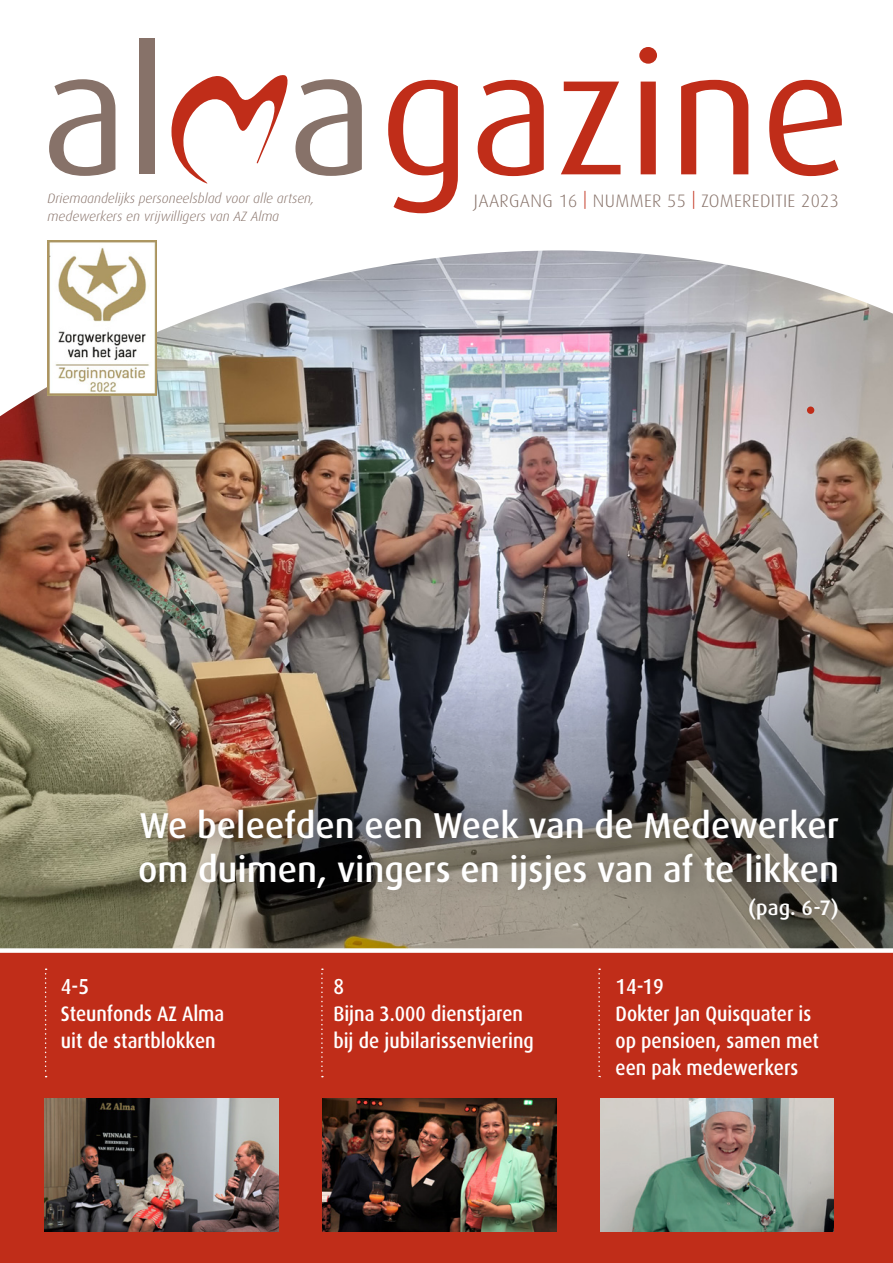
<style>
.page{position:relative;width:893px;height:1263px;background:#fff}
.page>*{position:absolute;margin:0;border:0;box-sizing:border-box;transform-origin:0 0}
.t1{font:172.05px "Dax";color:#c02d19}
.t2{font:500 36px/43.5px "Dax";color:#fff}
.t3{font:500 21.75px "Dax";color:#fff;scale:.9 1}
.t4{font:500 21px/27px "Dax";color:#fff;scale:.9 1}
.t5{font:500 21px "Dax";color:#fff}
.t6{font:300 18px "Dax";letter-spacing:.02em;color:#877269}
.t7{font:italic 300 13.5px/18px "Dax";color:#877269}
.s1{color:#c02d19}
</style>
<div class="page">
<img style="left:0;top:250px;width:893px;height:698px">
<img style="left:190px;top:659px;width:703px;height:289px">
<div style="left:129px;top:800px;width:725px;height:136px;background:#231f20;opacity:.3"></div>
<div style="left:0;top:948px;width:893px;height:315px;background:#c02d19"></div>
<img style="left:44px;top:1098px;width:234px;height:134px">
<img style="left:600px;top:1098px;width:234px;height:134px">
<svg style="left:321px;top:968px;width:2px;height:109px"></svg>
<svg style="left:45px;top:968px;width:2px;height:109px"></svg>
<svg style="left:598px;top:968px;width:2px;height:109px"></svg>
<svg style="left:49px;top:79px;width:66px;height:97px"></svg>
<div style="left:139px;top:38px;width:16px;height:136px;background:#877269"></div>
<svg style="left:171px;top:75px;width:191px;height:109px"></svg>
<div style="left:568px;top:1077px;width:32px;height:165px;background:#c02d19"></div>
<img style="left:48px;top:240px;width:108px;height:156px">
<img style="left:323px;top:1098px;width:234px;height:134px">
<div style="left:807px;top:406px;width:7px;height:8px;background:#c02d19;border-radius:50%"></div>
<p class="t7" style="left:48px;top:189px;width:268px">Driemaandelijks personeelsblad voor alle artsen, medewerkers en vrijwilligers van AZ Alma</p>
<h1 class="t1" style="left:380px;top:19px;width:472px">gazine</h1>
<p class="t6" style="left:474px;top:190px;width:367px">JAARGANG 16 <span class="s1">|</span> NUMMER 55 <span class="s1">|</span> ZOMEREDITIE 2023</p>
<h2 class="t2" style="left:138px;top:804px;width:702px">We beleefden een Week van de Medewerker om duimen, vingers en ijsjes van af te likken</h2>
<p class="t5" style="left:748px;top:896px;width:92px">(pag. 6-7)</p>
<p class="t3" style="left:61px;top:974px;width:33px">4-5</p>
<p class="t4" style="left:61px;top:1000px;width:183px">Steunfonds AZ Alma uit de startblokken</p>
<p class="t3" style="left:333px;top:974px;width:13px">8</p>
<p class="t4" style="left:333px;top:1000px;width:224px">Bijna 3.000 dienstjaren bij de jubilarissenviering</p>
<p class="t3" style="left:616px;top:974px;width:55px">14-19</p>
<p class="t4" style="left:616px;top:1000px;width:227px">Dokter Jan Quisquater is op pensioen, samen met een pak medewerkers</p>
</div>
